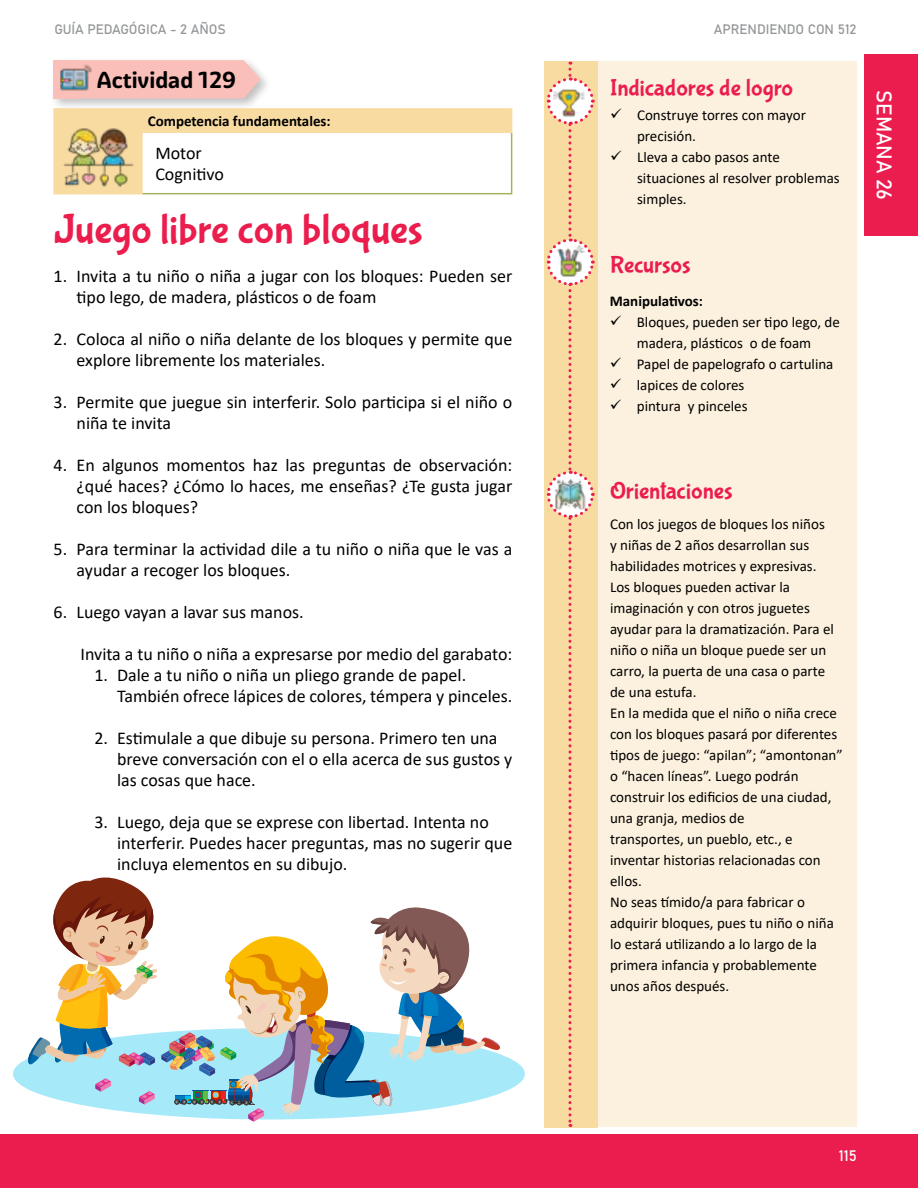
<style>
.page{position:relative;width:918px;height:1188px;background:#fff}
.page>*{position:absolute;margin:0;border:0;box-sizing:border-box;transform-origin:0 0}
.t1{font:42px "Bubblegum Sans";color:#eb1d4d}
.t2{font:24px "Bubblegum Sans";color:#eb1d4e}
.t3{font:700 22.5px "Graviola Soft";color:#000}
.t4{font:21px "Bahnschrift";letter-spacing:-.01em;color:#fff}
.t5{font:18px/21px "Calibri";color:#000}
.t6{font:15px/21px "Calibri";color:#000}
.t7{font:700 15px "Calibri";color:#000}
.t8{font:15px "Bahnschrift";color:#fff}
.t9{font:13.5px "Bahnschrift";letter-spacing:-.01em;color:#939597}
</style>
<div class="page">
<div style="left:0;top:1134px;width:918px;height:54px;background:#eb1d4e"></div>
<div style="left:864px;top:54px;width:54px;height:182px;background:#eb1d4e"></div>
<div style="left:544px;top:61px;width:54px;height:1067px;background:#f8dba1"></div>
<div style="left:598px;top:62px;width:259px;height:1065px;background:#fcf1de"></div>
<div style="left:50px;top:57px;width:223px;height:55px;background:#000;opacity:.25"></div>
<svg style="left:94px;top:60px;width:167px;height:38px;background:#f7c1ba"></svg>
<img style="left:53px;top:60px;width:41px;height:41px">
<hr style="left:53px;top:193px;width:90px;height:1px;background:#f8dba1">
<hr style="left:53px;top:108px;width:89px;height:2px;background:#f8dba1">
<hr style="left:53px;top:110px;width:2px;height:22px;background:#f8dba1">
<hr style="left:53px;top:132px;width:2px;height:61px;background:#f8dba1">
<hr style="left:142px;top:108px;width:370px;height:2px;background:#f8dba1">
<svg style="left:55px;top:110px;width:457px;height:84px"></svg>
<hr style="left:141px;top:131px;width:371px;height:2px;background:#f8dba1">
<img style="left:60px;top:118px;width:76px;height:73px">
<svg style="left:546px;top:62px;width:49px;height:1065px"></svg>
<img style="left:553px;top:477px;width:35px;height:34px">
<svg style="left:27px;top:877px;width:477px;height:245px"></svg>
<p class="t9" style="left:54px;top:21px;width:173px">GUÍA PEDAGÓGICA - 2 AÑOS</p>
<p class="t9" style="left:714px;top:21px;width:144px">APRENDIENDO CON 512</p>
<p class="t3" style="left:96px;top:70px;width:141px">Actividad 129</p>
<p class="t7" style="left:148px;top:111px;width:184px">Competencia fundamentales:</p>
<p class="t5" style="left:155px;top:144px;width:70px">Motor<br>Cognitivo</p>
<h1 class="t1" style="left:54px;top:210px;width:370px">Juego libre con bloques</h1>
<p class="t5" style="left:54px;top:265px;width:15px">1.</p>
<p class="t5" style="left:54px;top:328px;width:15px">2.</p>
<p class="t5" style="left:54px;top:391px;width:15px">3.</p>
<p class="t5" style="left:54px;top:454px;width:15px">4.</p>
<p class="t5" style="left:54px;top:538px;width:15px">5.</p>
<p class="t5" style="left:54px;top:601px;width:15px">6.</p>
<p class="t5" style="left:77px;top:265px;width:437px">Invita a tu niño o niña a jugar con los bloques: Pueden ser tipo lego, de madera, plásticos o de foam</p>
<p class="t5" style="left:77px;top:328px;width:437px">Coloca al niño o niña delante de los bloques y permite que explore libremente los materiales.</p>
<p class="t5" style="left:77px;top:391px;width:437px">Permite que juegue sin interferir. Solo participa si el niño o niña te invita</p>
<p class="t5" style="left:77px;top:454px;width:437px;text-align:justify">En algunos momentos haz las preguntas de observación: ¿qué haces? ¿Cómo lo haces, me enseñas? ¿Te gusta jugar con los bloques?</p>
<p class="t5" style="left:77px;top:538px;width:437px">Para terminar la actividad dile a tu niño o niña que le vas a ayudar a recoger los bloques.</p>
<p class="t5" style="left:77px;top:601px;width:229px">Luego vayan a lavar sus manos.</p>
<p class="t5" style="left:117px;top:643px;width:397px;text-indent:-37px">Invita a tu niño o niña a expresarse por medio del garabato:<br>Dale a tu niño o niña un pliego grande de papel.<br>También ofrece lápices de colores, témpera y pinceles.</p>
<p class="t5" style="left:117px;top:727px;width:397px">Estimulale a que dibuje su persona. Primero ten una breve conversación con el o ella acerca de sus gustos y las cosas que hace.</p>
<p class="t5" style="left:117px;top:811px;width:397px">Luego, deja que se exprese con libertad. Intenta no interferir. Puedes hacer preguntas, mas no sugerir que incluya elementos en su dibujo.</p>
<p class="t5" style="left:95px;top:664px;width:15px">1.</p>
<p class="t5" style="left:95px;top:727px;width:15px">2.</p>
<p class="t5" style="left:95px;top:811px;width:15px">3.</p>
<h2 class="t2" style="left:610px;top:77px;width:185px">Indicadores de logro</h2>
<p class="t6" style="left:637px;top:104px;width:204px">Construye torres con mayor precisión.<br>Lleva a cabo pasos ante situaciones al resolver problemas simples.</p>
<h2 class="t2" style="left:610px;top:254px;width:82px">Recursos</h2>
<p class="t7" style="left:610px;top:290px;width:95px">Manipulativos:</p>
<p class="t6" style="left:637px;top:311px;width:205px">Bloques, pueden ser tipo lego, de madera, plásticos o de foam<br>Papel de papelografo o cartulina lapices de colores<br>pintura y pinceles</p>
<h2 class="t2" style="left:610px;top:480px;width:124px">Orientaciones</h2>
<p class="t6" style="left:610px;top:515px;width:234px">Con los juegos de bloques los niños<br>y niñas de 2 años desarrollan sus habilidades motrices y expresivas.<br>Los bloques pueden activar la imaginación y con otros juguetes ayudar para la dramatización. Para el niño o niña un bloque puede ser un carro, la puerta de una casa o parte de una estufa.<br>En la medida que el niño o niña crece con los bloques pasará por diferentes tipos de juego: “apilan”; “amontonan” o “hacen líneas”. Luego podrán construir los edificios de una ciudad, una granja, medios de<br>transportes, un pueblo, etc., e inventar historias relacionadas con ellos.<br>No seas tímido/a para fabricar o adquirir bloques, pues tu niño o niña lo estará utilizando a lo largo de la primera infancia y probablemente unos años después.</p>
<p class="t4" style="left:896px;top:90px;width:111px;rotate:90deg">SEMANA 26</p>
<p class="t8" style="left:839px;top:1147px;width:20px">115</p>
</div>
